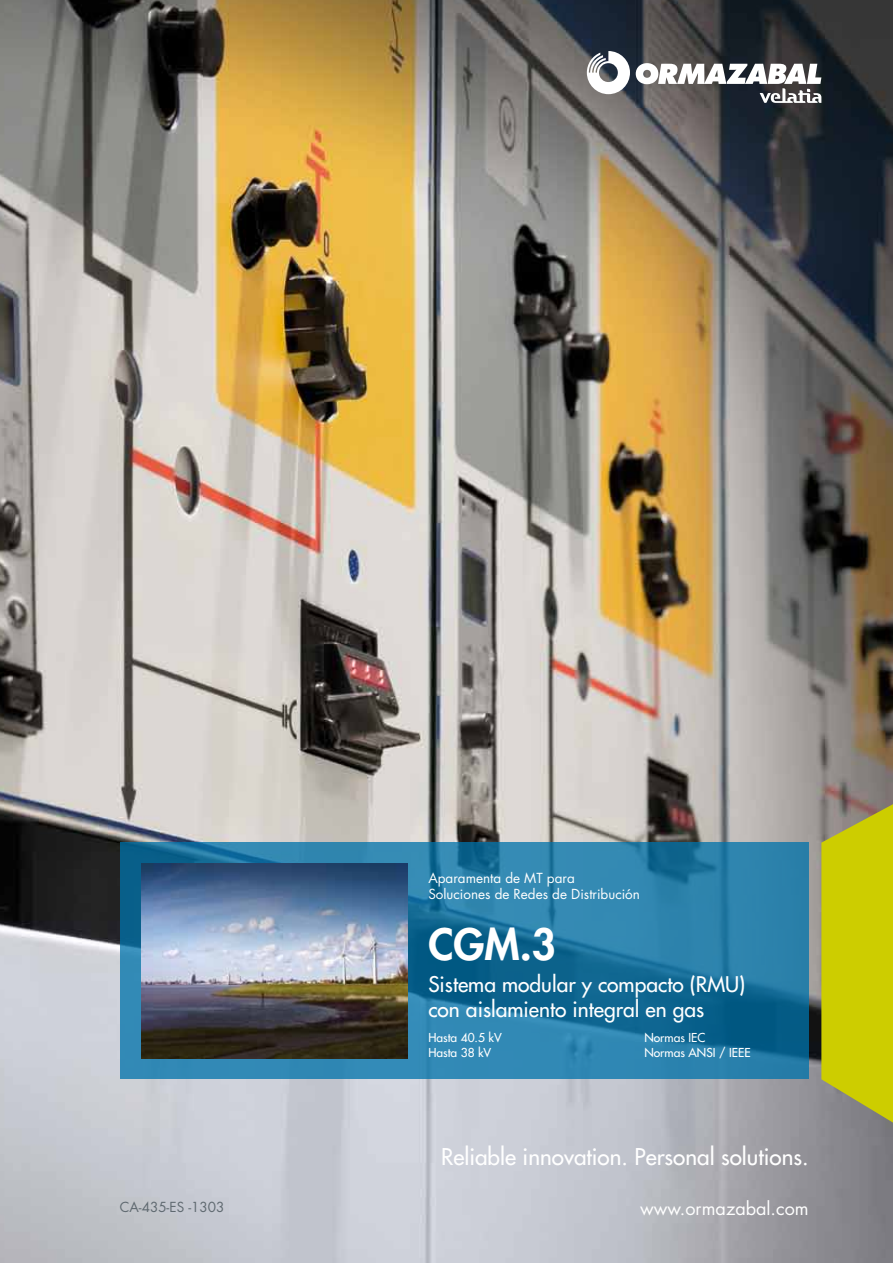
<style>
.page{position:relative;width:893px;height:1263px;background:#fff}
.page>*{position:absolute;margin:0;border:0;box-sizing:border-box;transform-origin:0 0}
.t1{font:800 42px "Futura";color:#fff}
.t2{font:22.5px "Futura";color:#fff}
.t3{font:21px/25.2px "Futura";color:#fff}
.t4{font:18px "Futura";color:#fff}
.t5{font:13.5px/16.2px "Futura";color:#fff}
.t6{font:13.5px "Futura";color:#5f6970}
.t7{font:12px "Futura";color:#fff}
</style>
<div class="page">
<img style="left:0;top:0;width:893px;height:1263px">
<svg style="left:120px;top:843px;width:689px;height:236px;background:#2378a2"></svg>
<svg style="left:821px;top:804px;width:72px;height:318px;background:#c3c211"></svg>
<img style="left:141px;top:864px;width:266px;height:194px">
<svg style="left:587px;top:51px;width:43px;height:43px"></svg>
<svg style="left:636px;top:63px;width:185px;height:40px"></svg>
<p class="t5" style="left:428px;top:870px;width:213px">Aparamenta de MT para<br>Soluciones de Redes de Distribución</p>
<h1 class="t1" style="left:428px;top:916px;width:129px">CGM.3</h1>
<p class="t3" style="left:428px;top:971px;width:319px">Sistema modular y compacto (RMU) con aislamiento integral en gas</p>
<p class="t7" style="left:428px;top:1030px;width:75px">Hasta 40.5 kV</p>
<p class="t7" style="left:644px;top:1030px;width:63px">Normas IEC</p>
<p class="t7" style="left:428px;top:1044px;width:64px">Hasta 38 kV</p>
<p class="t7" style="left:644px;top:1044px;width:108px">Normas ANSI / IEEE</p>
<p class="t2" style="left:441px;top:1142px;width:369px">Reliable innovation. Personal solutions.</p>
<p class="t6" style="left:120px;top:1198px;width:106px">CA-435-ES -1303</p>
<p class="t4" style="left:640px;top:1196px;width:170px">www.ormazabal.com</p>
</div>
